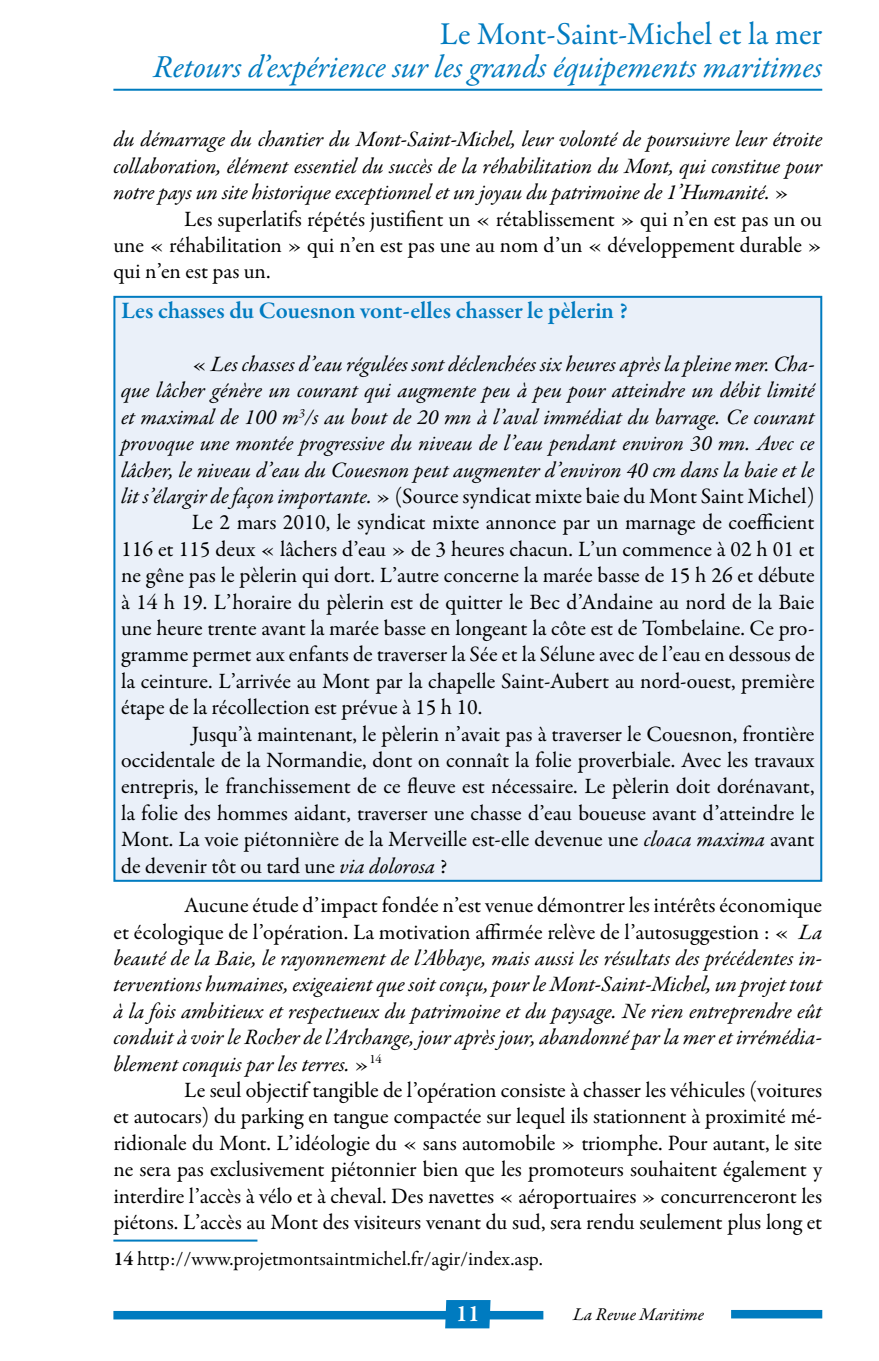
<style>
.page{position:relative;width:879px;height:1361px;background:#fff}
.page>*{position:absolute;margin:0;border:0;box-sizing:border-box;transform-origin:0 0}
.t1{font:italic 32px "Garamond Premr Pro";color:#007bc0}
.t2{font:32px "Garamond Premr Pro";letter-spacing:-.005em;color:#007bc0}
.t3{font:600 24px "Garamond Premr Pro";letter-spacing:-.005em;color:#007bc0}
.t4{font:600 24px "Garamond Premr Pro";color:#fff}
.t5{font:22px/26.4px "Garamond Premr Pro";color:#000;text-align:justify}
.t6{font:italic 22px/26.4px "Garamond Premr Pro";letter-spacing:-.005em;color:#000;text-align:justify}
.t7{font:20px "Garamond Premr Pro";color:#000}
.t8{font:italic 18px "Garamond Premr Pro";color:#000}
.s1{font-style:normal}
.s2{font-style:italic}
.s3{font-weight:600}
</style>
<div class="page">
<div style="left:113px;top:1311px;width:430px;height:8px;background:#007bc0"></div>
<div style="left:731px;top:1310px;width:91px;height:8px;background:#007bc0"></div>
<svg style="left:445px;top:1300px;width:45px;height:28px"></svg>
<hr style="left:113px;top:89px;width:709px;height:2px;background:#007bbe">
<hr style="left:113px;top:1239px;width:144px;height:2px;background:#007bc0">
<div style="left:114px;top:297px;width:707px;height:584px;background:#eaf0f9"></div>
<h1 class="t2" style="left:440px;top:15px;width:384px">Le Mont-Saint-Michel et la mer</h1>
<h1 class="t1" style="left:153px;top:47px;width:670px">Retours d’expérience sur les grands équipements maritimes</h1>
<p class="t6" style="left:113px;top:127px;width:710px">du démarrage du chantier du Mont-Saint-Michel, leur volonté de poursuivre leur étroite collaboration, élément essentiel du succès de la réhabilitation du Mont, qui constitue pour notre pays un site historique exceptionnel et un joyau du patrimoine de 1’Humanité. <span class="s1">»</span></p>
<p class="t5" style="left:113px;top:206px;width:710px;text-indent:71px">Les superlatifs répétés justifient un « rétablissement » qui n’en est pas un ou une « réhabilitation » qui n’en est pas une au nom d’un « développement durable » qui n’en est pas un.</p>
<p class="t3" style="left:121px;top:296px;width:508px">Les chasses du Couesnon vont-elles chasser le pèlerin ?</p>
<p class="t6" style="left:192px;top:352px;width:624px"><span class="s1">«</span> Les chasses d’eau régulées sont déclenchées six heures après la pleine mer. Cha-</p>
<p class="t6" style="left:121px;top:378px;width:695px">que lâcher génère un courant qui augmente peu à peu pour atteindre un débit limité</p>
<p class="t6" style="left:121px;top:405px;width:695px">et maximal de 100 m<sup>3</sup>/s au bout de 20 mn à l’aval immédiat du barrage. Ce courant</p>
<p class="t6" style="left:121px;top:431px;width:695px">provoque une montée progressive du niveau de l’eau pendant environ 30 mn. Avec ce</p>
<p class="t6" style="left:121px;top:458px;width:695px">lâcher, le niveau d’eau du Couesnon peut augmenter d’environ 40 cm dans la baie et le</p>
<p class="t5" style="left:121px;top:483px;width:695px"><span class="s2">lit s’élargir de façon importante.</span> » (Source syndicat mixte baie du Mont Saint Michel)</p>
<p class="t5" style="left:192px;top:510px;width:624px">Le 2 mars 2010, le syndicat mixte annonce par un marnage de coefficient</p>
<p class="t5" style="left:121px;top:536px;width:695px">116 et 115 deux « lâchers d’eau » de 3 heures chacun. L’un commence à 02 h 01 et</p>
<p class="t5" style="left:121px;top:562px;width:695px">ne gêne pas le pèlerin qui dort. L’autre concerne la marée basse de 15 h 26 et débute</p>
<p class="t5" style="left:121px;top:589px;width:695px">à 14 h 19. L’horaire du pèlerin est de quitter le Bec d’Andaine au nord de la Baie</p>
<p class="t5" style="left:121px;top:615px;width:695px">une heure trente avant la marée basse en longeant la côte est de Tombelaine. Ce pro-</p>
<p class="t5" style="left:121px;top:642px;width:695px">gramme permet aux enfants de traverser la Sée et la Sélune avec de l’eau en dessous de</p>
<p class="t5" style="left:121px;top:668px;width:695px">la ceinture. L’arrivée au Mont par la chapelle Saint-Aubert au nord-ouest, première</p>
<p class="t5" style="left:121px;top:694px;width:363px">étape de la récollection est prévue à 15 h 10.</p>
<p class="t5" style="left:192px;top:721px;width:624px">Jusqu’à maintenant, le pèlerin n’avait pas à traverser le Couesnon, frontière</p>
<p class="t5" style="left:121px;top:747px;width:695px">occidentale de la Normandie, dont on connaît la folie proverbiale. Avec les travaux</p>
<p class="t5" style="left:121px;top:774px;width:695px">entrepris, le franchissement de ce fleuve est nécessaire. Le pèlerin doit dorénavant,</p>
<p class="t5" style="left:121px;top:800px;width:695px">la folie des hommes aidant, traverser une chasse d’eau boueuse avant d’atteindre le</p>
<p class="t5" style="left:121px;top:826px;width:695px">Mont. La voie piétonnière de la Merveille est-elle devenue une <span class="s2">cloaca maxima</span> avant</p>
<p class="t5" style="left:121px;top:853px;width:328px">de devenir tôt ou tard une <span class="s2">via dolorosa</span> ?</p>
<p class="t6" style="left:113px;top:893px;width:710px;text-indent:71px"><span class="s1">Aucune étude d’impact fondée n’est venue démontrer les intérêts économique et écologique de l’opération. La motivation affirmée relève de l’autosuggestion : «</span> La beauté de la Baie, le rayonnement de l’Abbaye, mais aussi les résultats des précédentes in&shy;terventions humaines, exigeaient que soit conçu, pour le Mont-Saint-Michel, un projet tout à la fois ambitieux et respectueux du patrimoine et du paysage. Ne rien entreprendre eût conduit à voir le Rocher de l’Archange, jour après jour, abandonné par la mer et irrémédia&shy;blement conquis par les terres. <span class="s1">»</span><sup>14</sup></p>
<p class="t5" style="left:113px;top:1077px;width:710px;text-indent:71px">Le seul objectif tangible de l’opération consiste à chasser les véhicules (voitures et autocars) du parking en tangue compactée sur lequel ils stationnent à proximité mé&shy;ridionale du Mont. L’idéologie du « sans automobile » triomphe. Pour autant, le site ne sera pas exclusivement piétonnier bien que les promoteurs souhaitent également y interdire l’accès à vélo et à cheval. Des navettes « aéroportuaires » concurrenceront les piétons. L’accès au Mont des visiteurs venant du sud, sera rendu seulement plus long et</p>
<p class="t7" style="left:113px;top:1246px;width:431px"><span class="s3">14</span> http://www.projetmontsaintmichel.fr/agir/index.asp.</p>
<p class="t4" style="left:456px;top:1299px;width:25px">11</p>
<p class="t8" style="left:573px;top:1303px;width:132px">La Revue Maritime</p>
</div>
